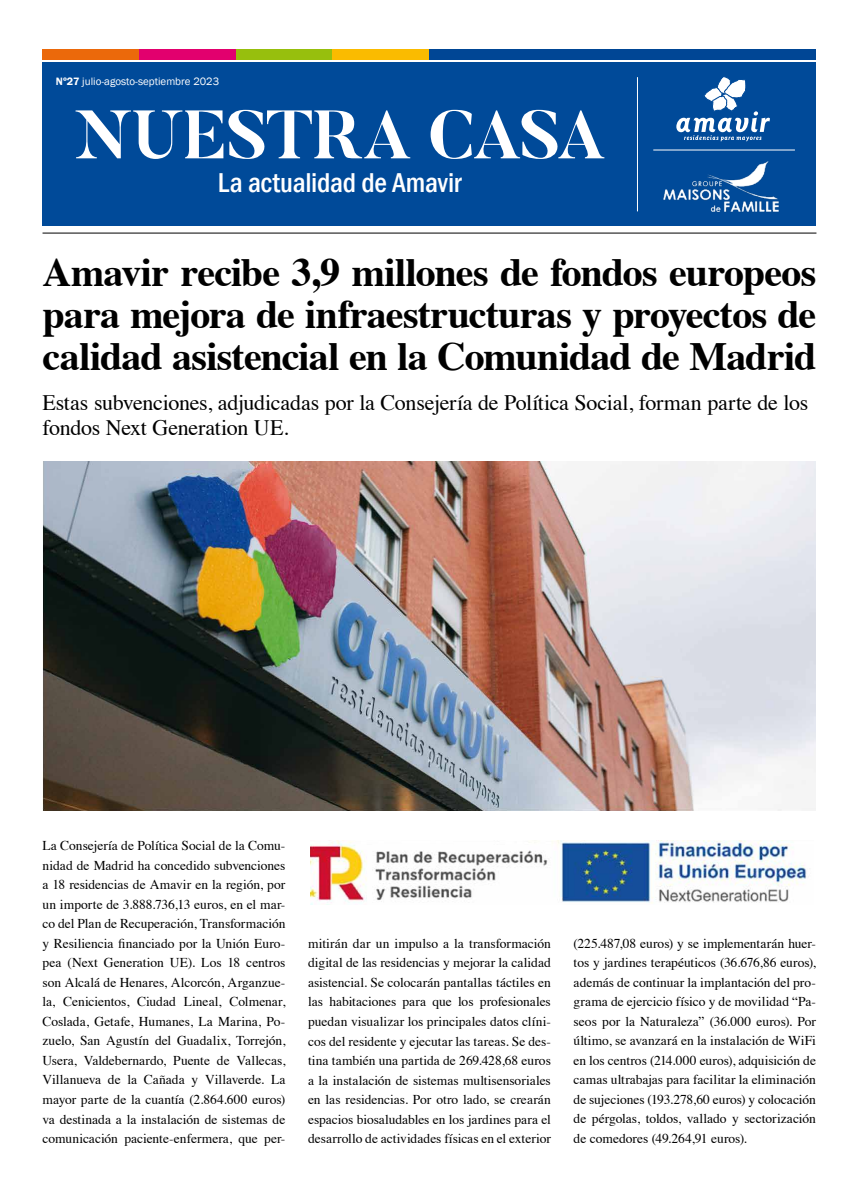
<style>
.page{position:relative;width:859px;height:1197px;background:#fff}
.page>*{position:absolute;margin:0;border:0;box-sizing:border-box;transform-origin:0 0}
.t1{font:700 68px "Butler";letter-spacing:-.02em;color:#fff}
.t2{font:700 40px/42px "Times";letter-spacing:-.025em;color:#000;text-align:justify}
.t3{font:500 condensed 28px "Franklin Gothic";letter-spacing:-.01em;color:#fff}
.t4{font:22px/25px "Times";letter-spacing:-.015em;color:#000}
.t5{font:13.5px/19.5px "Times";color:#000;text-align:justify}
.t6{font:11px "Franklin Gothic";color:#fff}
.s1{font-weight:600}
</style>
<div class="page">
<div style="left:43px;top:62px;width:773px;height:163px;background:#004a99"></div>
<hr style="left:637px;top:77px;width:1px;height:134px;background:#fff">
<hr style="left:653px;top:150px;width:142px;height:1px;background:#fff">
<hr style="left:43px;top:233px;width:773px;height:1px;background:#000">
<img style="left:663px;top:161px;width:116px;height:51px">
<img style="left:43px;top:461px;width:773px;height:348px">
<img style="left:311px;top:840px;width:496px;height:64px">
<svg style="left:676px;top:76px;width:94px;height:65px"></svg>
<div style="left:43px;top:50px;width:96px;height:10px;background:#eb690b"></div>
<div style="left:139px;top:50px;width:97px;height:10px;background:#e2006e"></div>
<div style="left:236px;top:50px;width:97px;height:10px;background:#97bf0d"></div>
<div style="left:332px;top:50px;width:97px;height:10px;background:#fabb00"></div>
<div style="left:429px;top:50px;width:387px;height:10px;background:#004695"></div>
<p class="t6" style="left:56px;top:74px;width:165px"><span class="s1">Nº27</span> julio-agosto-septiembre 2023</p>
<h1 class="t1" style="left:75px;top:91px;width:532px">NUESTRA CASA</h1>
<h3 class="t3" style="left:218px;top:164px;width:245px">La actualidad de Amavir</h3>
<h2 class="t2" style="left:43px;top:247px;width:775px">Amavir recibe 3,9 millones de fondos europeos para mejora de infraestructuras y proyectos de calidad asistencial en la Comunidad de Madrid</h2>
<h3 class="t4" style="left:43px;top:388px;width:767px">Estas subvenciones, adjudicadas por la Consejería de Política Social, forman parte de los fondos Next Generation UE.</h3>
<p class="t5" style="left:43px;top:834px;width:244px">La Consejería de Política Social de la Comu&shy;nidad de Madrid ha concedido subvenciones a 18 residencias de Amavir en la región, por un importe de 3.888.736,13 euros, en el mar&shy;co del Plan de Recuperación, Transformación y Resiliencia financiado por la Unión Euro&shy;pea (Next Generation UE). Los 18 centros son Alcalá de Henares, Alcorcón, Arganzue&shy;la, Cenicientos, Ciudad Lineal, Colmenar, Coslada, Getafe, Humanes, La Marina, Po&shy;zuelo, San Agustín del Guadalix, Torrejón, Usera, Valdebernardo, Puente de Vallecas, Villanueva de la Cañada y Villaverde. La mayor parte de la cuantía (2.864.600 euros) va destinada a la instalación de sistemas de comunicación paciente-enfermera, que per-</p>
<p class="t5" style="left:308px;top:932px;width:244px">mitirán dar un impulso a la transformación digital de las residencias y mejorar la calidad asistencial. Se colocarán pantallas táctiles en las habitaciones para que los profesionales puedan visualizar los principales datos clíni&shy;cos del residente y ejecutar las tareas. Se des&shy;tina también una partida de 269.428,68 euros a la instalación de sistemas multisensoriales en las residencias. Por otro lado, se crearán espacios biosaludables en los jardines para el desarrollo de actividades físicas en el exterior</p>
<p class="t5" style="left:574px;top:932px;width:244px">(225.487,08 euros) y se implementarán huer&shy;tos y jardines terapéuticos (36.676,86 euros), además de continuar la implantación del pro&shy;grama de ejercicio físico y de movilidad “Pa&shy;seos por la Naturaleza” (36.000 euros). Por último, se avanzará en la instalación de WiFi en los centros (214.000 euros), adquisición de camas ultrabajas para facilitar la eliminación de sujeciones (193.278,60 euros) y colocación de pérgolas, toldos, vallado y sectorización de comedores (49.264,91 euros).</p>
</div>
